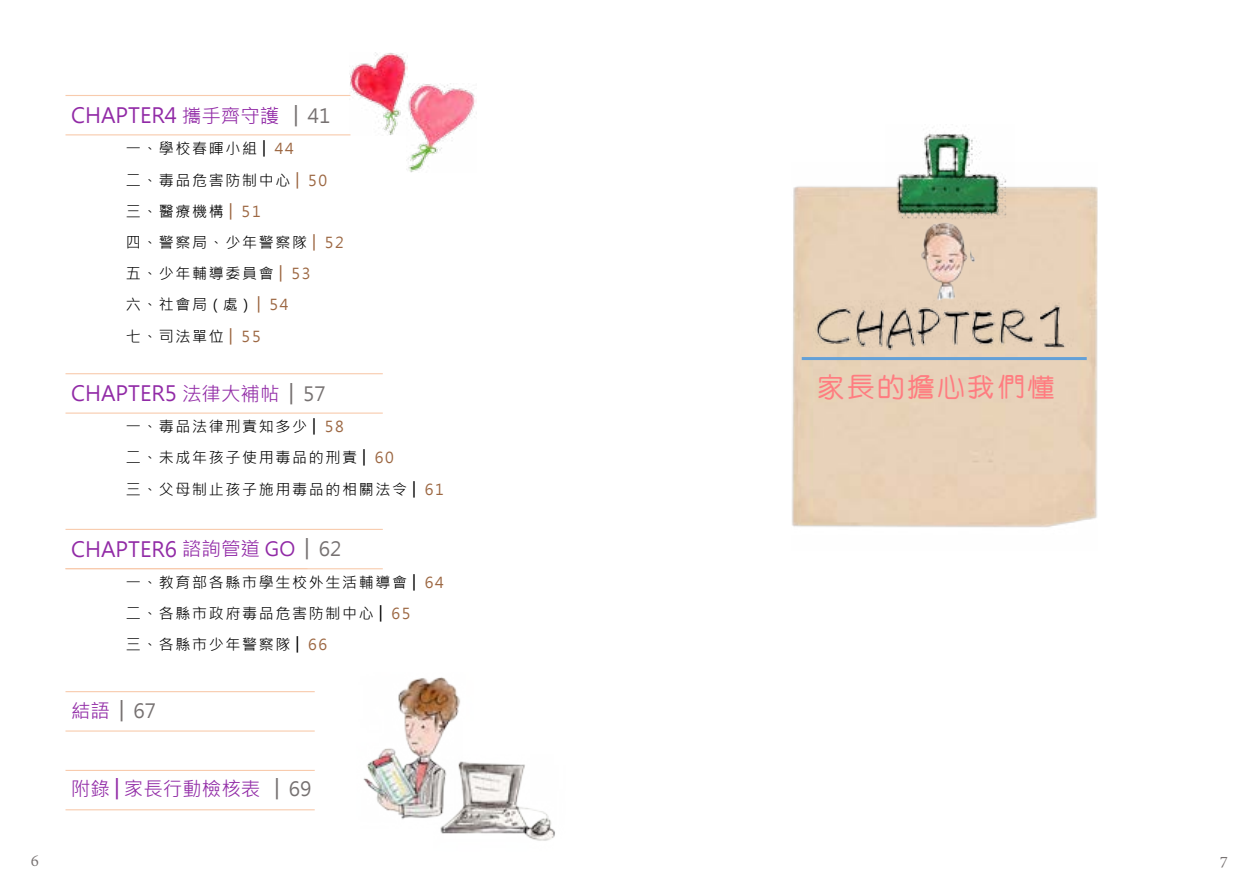
<style>
.page{position:relative;width:1259px;height:893px;background:#fff}
.page>*{position:absolute;margin:0;border:0;box-sizing:border-box;transform-origin:0 0}
.t1{font:27px "DATY5";letter-spacing:.11em;color:#ff7c80}
.t2{font:21px "Microsoft Jheng Hei";color:#912aa6}
.t3{font:19.5px "Microsoft Jheng Hei";color:#912aa6}
.t4{font:19.5px "Microsoft Jheng Hei";color:#767171}
.t5{font:18px "Adobe Devanagari";color:#767171}
.t6{font:15px/31.2px "Microsoft Jheng Hei";letter-spacing:.11em;color:#000}
.s1{font-size:19.5px}
.s2{font-size:19.5px;color:#767171}
.s3{color:#9c6742}
.s4{color:#912aa6}
.s5{color:#767171}
</style>
<div class="page">
<img style="left:349px;top:52px;width:58px;height:84px">
<img style="left:406px;top:84px;width:70px;height:88px">
<img style="left:363px;top:677px;width:97px;height:143px">
<img style="left:434px;top:754px;width:121px;height:87px">
<img style="left:792px;top:186px;width:305px;height:342px">
<img style="left:886px;top:133px;width:128px;height:97px">
<img style="left:906px;top:213px;width:76px;height:87px">
<hr style="left:801px;top:357px;width:285px;height:3px;background:#63a0d7">
<img style="left:814px;top:300px;width:222px;height:51px">
<img style="left:1040px;top:300px;width:33px;height:51px">
<hr style="left:65px;top:134px;width:285px;height:1px;background:#f8cbad">
<hr style="left:65px;top:95px;width:285px;height:1px;background:#f8cbad">
<hr style="left:65px;top:413px;width:318px;height:1px;background:#f8cbad">
<hr style="left:65px;top:373px;width:318px;height:1px;background:#f8cbad">
<hr style="left:65px;top:568px;width:318px;height:1px;background:#f8cbad">
<hr style="left:65px;top:529px;width:318px;height:1px;background:#f8cbad">
<hr style="left:65px;top:730px;width:250px;height:2px;background:#f8cbad">
<hr style="left:65px;top:691px;width:250px;height:1px;background:#f8cbad">
<hr style="left:65px;top:809px;width:250px;height:1px;background:#f8cbad">
<hr style="left:65px;top:770px;width:250px;height:1px;background:#f8cbad">
<h2 class="t2" style="left:71px;top:102px;width:261px">CHAPTER4 <span class="s1">攜手齊守護</span> <span class="s2">│ 41</span></h2>
<p class="t6" style="left:126px;top:133px;width:220px">一、學校春暉小組│ <span class="s3">44<br></span>二、毒品危害防制中心<span class="s3">│ 50</span>三、醫療機構<span class="s3">│ 51<br></span>四、警察局、少年警察隊<span class="s3">│ 52</span>五、少年輔導委員會<span class="s3">│ 53<br></span>六、社會局 ( 處 ) <span class="s3">│ 54<br></span>七、司法單位<span class="s3">│ 55</span></p>
<h2 class="t2" style="left:71px;top:380px;width:256px">CHAPTER5 <span class="s1">法律大補帖</span> <span class="s2">│ 57</span></h2>
<p class="t6" style="left:126px;top:411px;width:320px">一、毒品法律刑責知多少│ <span class="s3">58<br></span>二、未成年孩子使用毒品的刑責│ <span class="s3">60<br></span>三、父母制止孩子施用毒品的相關法令│ <span class="s3">61</span></p>
<h2 class="t2" style="left:71px;top:536px;width:272px">CHAPTER6 <span class="s1">諮詢管道 GO</span> <span class="s2">│ 62</span></h2>
<p class="t6" style="left:126px;top:567px;width:320px">一、教育部各縣市學生校外生活輔導會│ <span class="s3">64</span>二、各縣市政府毒品危害防制中心│ <span class="s3">65<br></span>三、各縣市少年警察隊│ <span class="s3">66</span></p>
<h3 class="t4" style="left:71px;top:698px;width:87px"><span class="s4">結語</span> │ 67</h3>
<h3 class="t3" style="left:71px;top:777px;width:242px">附錄│家長行動檢核表 <span class="s5">│ 69</span></h3>
<h1 class="t1" style="left:817px;top:373px;width:238px">家長的擔心我們懂</h1>
<p class="t5" style="left:31px;top:851px;width:10px">6</p>
<p class="t5" style="left:1220px;top:851px;width:10px">7</p>
</div>
